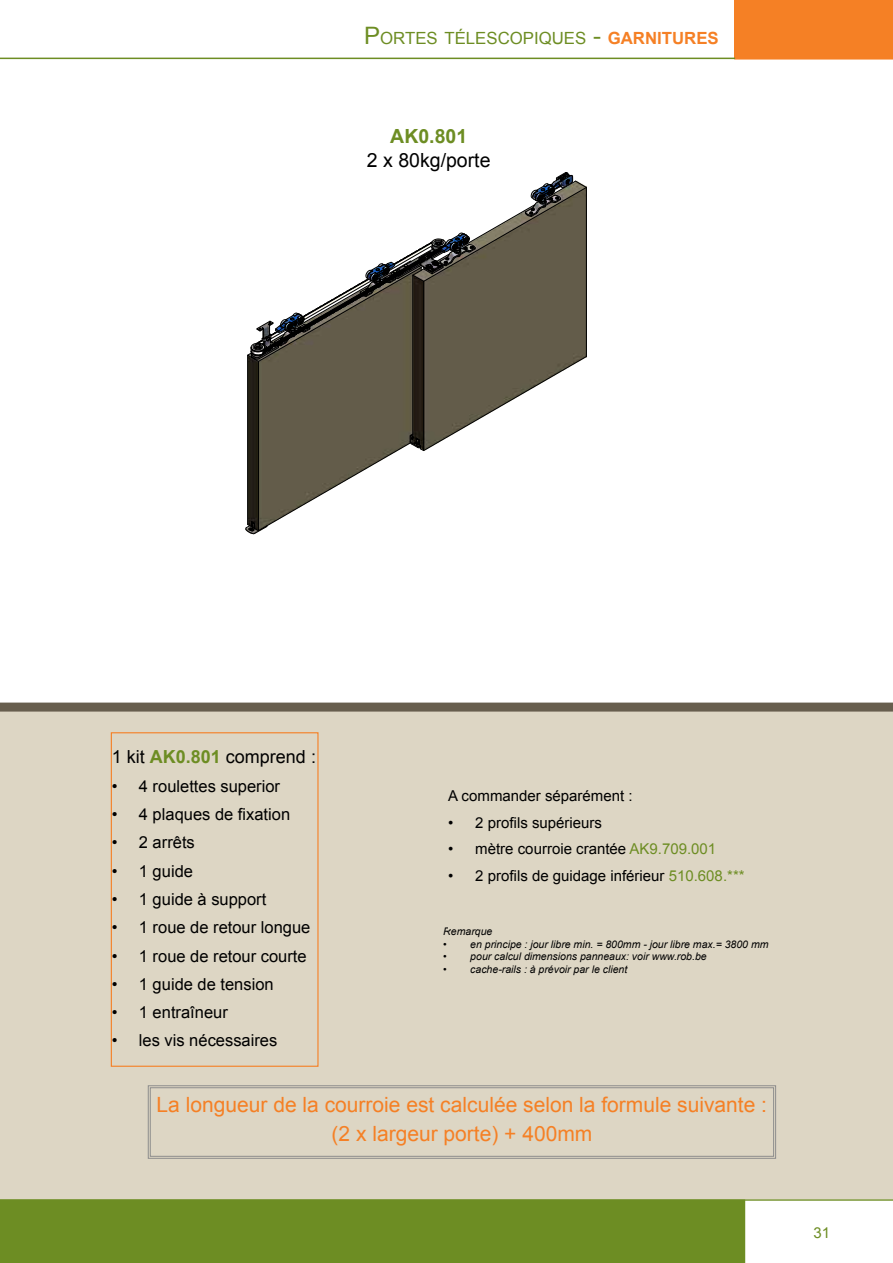
<style>
.page{position:relative;width:893px;height:1263px;background:#fff}
.page>*{position:absolute;margin:0;border:0;box-sizing:border-box;transform-origin:0 0}
.t1{font:21px/29.4px "Arial";color:#f58025;text-align:center}
.t2{font:19.5px "Arial";color:#000}
.t3{font:700 19.5px "Arial";color:#6d8d23}
.t4{font:18px "Arial";color:#000}
.t5{font:16.8px "Arial";color:#6d8d23}
.t6{font:16.5px "Arial";color:#000}
.t7{font:15px "Arial";color:#000}
.t8{font:15px "Arial";color:#6d8d23}
.t9{font:italic 10.5px "Arial";color:#000}
.s1{font-size:24px}
.s2{font-weight:700;color:#f58025}
.s3{font-weight:700;color:#6d8d23}
.s4{color:#6d8d23}
</style>
<div class="page">
<svg style="left:245px;top:172px;width:342px;height:363px"></svg>
<div style="left:0;top:702px;width:893px;height:11px;background:#675e4e"></div>
<div style="left:734px;top:0;width:159px;height:60px;background:#f58025"></div>
<hr style="left:0;top:58px;width:735px;height:1px;background:#6d8d23">
<div style="left:0;top:1199px;width:745px;height:64px;background:#6d8d23"></div>
<hr style="left:728px;top:1199px;width:165px;height:2px;background:#6d8d23">
<div style="left:362px;top:120px;width:133px;height:66px;background:#fff"></div>
<div style="left:0;top:711px;width:893px;height:488px;background:#ddd6c4"></div>
<div style="left:111px;top:733px;width:207px;height:333px;background:#ddd6c4"></div>
<div style="left:111px;top:732px;width:208px;height:335px;border:1px solid #f58025"></div>
<div style="left:147px;top:1085px;width:630px;height:74px;background:#ddd6c4"></div>
<div style="left:150px;top:1087px;width:624px;height:70px;border:1px solid #8e8e8d"></div>
<div style="left:443px;top:910px;width:381px;height:90px;background:#ddd6c4"></div>
<div style="left:448px;top:773px;width:297px;height:156px;background:#ddd6c4"></div>
<p class="t5" style="left:364px;top:27px;width:356px"><span class="s1">P</span>ORTES TÉLESCOPIQUES <span class="s1">-</span> <span class="s2">GARNITURES</span></p>
<p class="t3" style="left:390px;top:123px;width:78px">AK0.801</p>
<p class="t2" style="left:367px;top:147px;width:125px">2 x 80kg/porte</p>
<p class="t4" style="left:112px;top:745px;width:206px">1 kit <span class="s3">AK0.801</span> comprend :</p>
<p class="t6" style="left:112px;top:775px;width:170px">• 4 roulettes superior</p>
<p class="t6" style="left:112px;top:803px;width:180px">• 4 plaques de fixation</p>
<p class="t6" style="left:112px;top:832px;width:84px">• 2 arrêts</p>
<p class="t6" style="left:112px;top:860px;width:83px">• 1 guide</p>
<p class="t6" style="left:112px;top:888px;width:156px">• 1 guide à support</p>
<p class="t6" style="left:112px;top:917px;width:200px">• 1 roue de retour longue</p>
<p class="t6" style="left:112px;top:945px;width:196px">• 1 roue de retour courte</p>
<p class="t6" style="left:112px;top:973px;width:163px">• 1 guide de tension</p>
<p class="t6" style="left:112px;top:1001px;width:117px">• 1 entraîneur</p>
<p class="t6" style="left:112px;top:1030px;width:167px">• les vis nécessaires</p>
<p class="t7" style="left:448px;top:786px;width:186px">A commander séparément :</p>
<p class="t7" style="left:448px;top:813px;width:155px">• 2 profils supérieurs</p>
<p class="t7" style="left:448px;top:839px;width:269px">• mètre courroie crantée <span class="s4">AK9.709.001</span></p>
<p class="t7" style="left:448px;top:866px;width:298px">• 2 profils de guidage inférieur <span class="s4">510.608.***</span></p>
<p class="t9" style="left:443px;top:924px;width:51px">Remarque</p>
<p class="t9" style="left:443px;top:937px;width:327px">• en principe : jour libre min. = 800mm - jour libre max.= 3800 mm</p>
<p class="t9" style="left:443px;top:950px;width:265px">• pour calcul dimensions panneaux: voir www.rob.be</p>
<p class="t9" style="left:443px;top:962px;width:185px">• cache-rails : à prévoir par le client</p>
<p class="t1" style="left:157px;top:1090px;width:612px">La longueur de la courroie est calculée selon la formule suivante : (2 x largeur porte) + 400mm</p>
<p class="t8" style="left:813px;top:1223px;width:18px">31</p>
</div>
